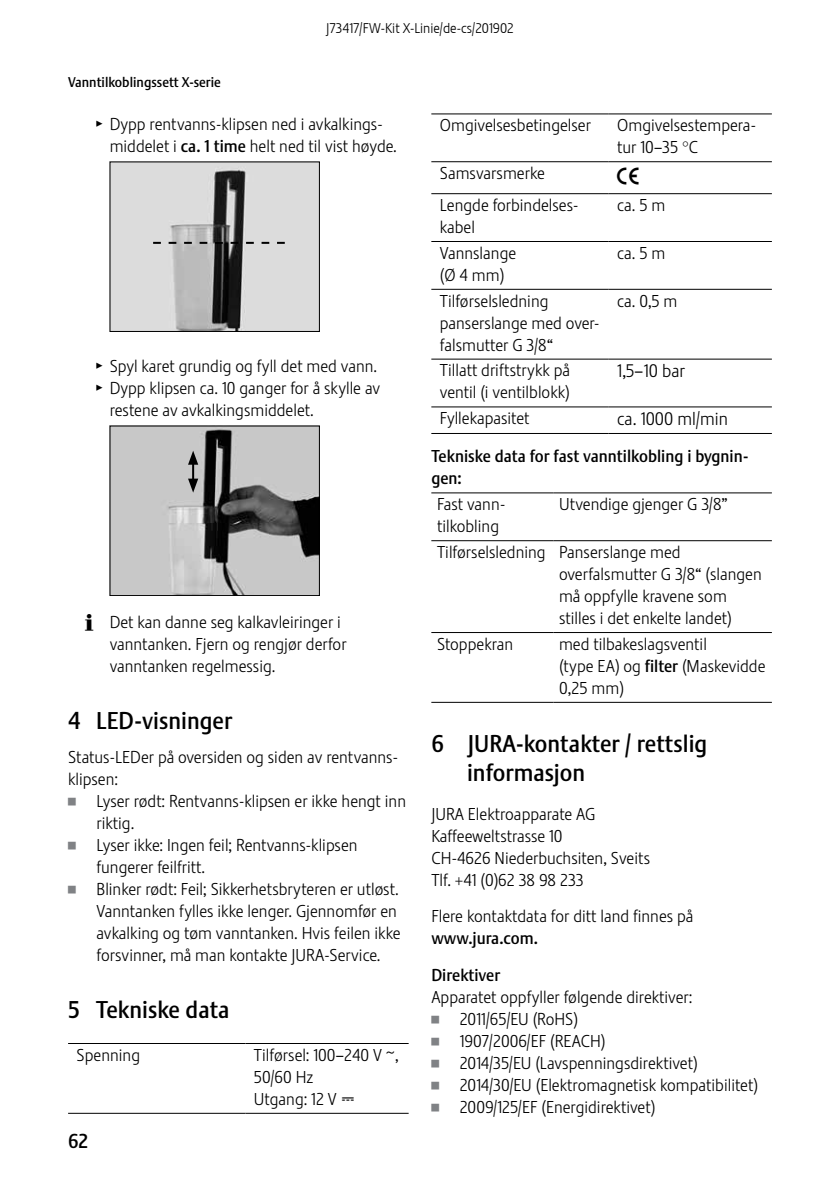
<style>
.page{position:relative;width:840px;height:1191px;background:#fff}
.page>*{position:absolute;margin:0;border:0;box-sizing:border-box;transform-origin:0 0}
.t1{font:24px/28.8px "Stalemate Pro 2 J Medium";color:#000}
.t2{font:20px "Stalemate Pro 2 J Medium";color:#000}
.t3{font:18px "Stalemate Pro 2 J Light";color:#000}
.t4{font:17px/22px "Stalemate Pro 2 J Light";color:#000}
.t5{font:17px/22px "Stalemate Pro 2 J Medium";color:#000}
.t6{font:17px "Jura Pict 2006";color:#000}
.t7{font:14px "Stalemate LF Light";color:#000}
.t8{font:14px "Stalemate Pro 2 J Medium";color:#000}
.s1{font-family:"Jura Pict 2006"}
.s2{font-family:"Stalemate Pro 2 J Medium"}
.s3{font-family:"Jura Pict 2006";font-size:28px;color:#808285}
</style>
<div class="page">
<hr style="left:68px;top:1043px;width:177px;height:1px;background:#000">
<hr style="left:245px;top:1043px;width:163px;height:1px;background:#000">
<hr style="left:68px;top:1112px;width:177px;height:1px;background:#000">
<hr style="left:245px;top:1112px;width:163px;height:1px;background:#000">
<img style="left:112px;top:164px;width:205px;height:166px">
<svg style="left:153px;top:242px;width:131px;height:2px"></svg>
<img style="left:112px;top:428px;width:205px;height:166px">
<div style="left:110px;top:426px;width:209px;height:170px;border:1px solid #000"></div>
<hr style="left:192px;top:461px;width:2px;height:21px;background:#000">
<svg style="left:188px;top:451px;width:10px;height:14px"></svg>
<svg style="left:188px;top:478px;width:10px;height:14px"></svg>
<hr style="left:431px;top:113px;width:177px;height:1px;background:#000">
<hr style="left:608px;top:113px;width:163px;height:1px;background:#000">
<hr style="left:431px;top:161px;width:177px;height:1px;background:#000">
<hr style="left:608px;top:161px;width:163px;height:1px;background:#000">
<hr style="left:431px;top:193px;width:177px;height:1px;background:#000">
<hr style="left:608px;top:193px;width:163px;height:1px;background:#000">
<hr style="left:431px;top:241px;width:177px;height:1px;background:#000">
<hr style="left:608px;top:241px;width:163px;height:1px;background:#000">
<hr style="left:431px;top:289px;width:177px;height:1px;background:#000">
<hr style="left:608px;top:289px;width:163px;height:1px;background:#000">
<hr style="left:431px;top:358px;width:177px;height:1px;background:#000">
<hr style="left:431px;top:406px;width:177px;height:1px;background:#000">
<hr style="left:431px;top:433px;width:177px;height:1px;background:#000">
<hr style="left:608px;top:358px;width:163px;height:1px;background:#000">
<hr style="left:608px;top:406px;width:163px;height:1px;background:#000">
<hr style="left:608px;top:433px;width:163px;height:1px;background:#000">
<hr style="left:431px;top:492px;width:122px;height:1px;background:#000">
<hr style="left:553px;top:492px;width:218px;height:1px;background:#000">
<hr style="left:431px;top:540px;width:122px;height:1px;background:#000">
<hr style="left:553px;top:540px;width:218px;height:1px;background:#000">
<hr style="left:431px;top:632px;width:122px;height:1px;background:#000">
<hr style="left:553px;top:632px;width:218px;height:1px;background:#000">
<hr style="left:431px;top:702px;width:122px;height:1px;background:#000">
<hr style="left:553px;top:702px;width:218px;height:1px;background:#000">
<p class="t7" style="left:326px;top:20px;width:189px">J73417/FW-Kit X-Linie/de-cs/201902</p>
<p class="t8" style="left:68px;top:73px;width:154px">Vanntilkoblingssett X-serie</p>
<p class="t4" style="left:110px;top:113px;width:288px;text-indent:-13px"><span class="s1">T</span> Dypp rentvanns-klipsen ned i avkalkings&shy;middelet i <span class="s2">ca. 1 time</span> helt ned til vist høyde.</p>
<p class="t4" style="left:96px;top:355px;width:282px"><span class="s1">T</span> Spyl karet grundig og fyll det med vann.</p>
<p class="t4" style="left:96px;top:377px;width:285px"><span class="s1">T</span> Dypp klipsen ca. 10 ganger for å skylle av</p>
<p class="t4" style="left:110px;top:399px;width:205px">restene av avkalkingsmiddelet.</p>
<p class="t4" style="left:110px;top:611px;width:238px;text-indent:-24px"><span class="s1">E</span> Det kan danne seg kalkavleiringer i vanntanken. Fjern og rengjør derfor vanntanken regelmessig.</p>
<h1 class="t1" style="left:68px;top:707px;width:166px">4 LED-visninger</h1>
<p class="t4" style="left:68px;top:746px;width:331px">Status-LEDer på oversiden og siden av rentvanns-</p>
<p class="t4" style="left:68px;top:768px;width:51px">klipsen:</p>
<p class="t4" style="left:68px;top:790px;width:339px"><span class="s3">U</span> Lyser rødt: Rentvanns-klipsen er ikke hengt inn</p>
<p class="t4" style="left:96px;top:812px;width:39px">riktig.</p>
<p class="t4" style="left:68px;top:834px;width:291px"><span class="s3">U</span> Lyser ikke: Ingen feil; Rentvanns-klipsen</p>
<p class="t4" style="left:96px;top:856px;width:110px">fungerer feilfritt.</p>
<p class="t4" style="left:68px;top:878px;width:332px"><span class="s3">U</span> Blinker rødt: Feil; Sikkerhetsbryteren er utløst.</p>
<p class="t4" style="left:96px;top:900px;width:302px">Vanntanken fylles ikke lenger. Gjennomfør en</p>
<p class="t4" style="left:96px;top:922px;width:305px">avkalking og tøm vanntanken. Hvis feilen ikke</p>
<p class="t4" style="left:96px;top:944px;width:285px">forsvinner, må man kontakte JURA-Service.</p>
<h1 class="t1" style="left:68px;top:995px;width:163px">5 Tekniske data</h1>
<p class="t4" style="left:77px;top:1044px;width:65px">Spenning</p>
<p class="t4" style="left:254px;top:1044px;width:146px">Tilførsel: 100–240 V ~,<br>50/60 Hz<br>Utgang: 12 V ⎓</p>
<p class="t2" style="left:68px;top:1129px;width:22px">62</p>
<p class="t4" style="left:439px;top:114px;width:152px">Omgivelsesbetingelser</p>
<p class="t4" style="left:617px;top:114px;width:140px">Omgivelsestempera&shy;tur 10–35 °C</p>
<p class="t4" style="left:439px;top:162px;width:106px">Samsvarsmerke</p>
<p class="t6" style="left:617px;top:166px;width:23px">A</p>
<p class="t4" style="left:439px;top:194px;width:140px">Lengde forbindelses&shy;kabel</p>
<p class="t4" style="left:617px;top:194px;width:50px">ca. 5 m</p>
<p class="t4" style="left:439px;top:242px;width:78px">Vannslange (Ø 4 mm)</p>
<p class="t4" style="left:617px;top:242px;width:50px">ca. 5 m</p>
<p class="t4" style="left:439px;top:290px;width:161px">Tilførselsledning panserslange med over&shy;falsmutter G 3/8“</p>
<p class="t4" style="left:617px;top:290px;width:62px">ca. 0,5 m</p>
<p class="t4" style="left:439px;top:359px;width:131px">Tillatt driftstrykk på ventil (i ventilblokk)</p>
<p class="t3" style="left:617px;top:360px;width:69px">1,5–10 bar</p>
<p class="t4" style="left:439px;top:407px;width:91px">Fyllekapasitet</p>
<p class="t3" style="left:617px;top:408px;width:112px">ca. 1000 ml/min</p>
<p class="t5" style="left:431px;top:445px;width:318px">Tekniske data for fast vanntilkobling i bygnin&shy;gen:</p>
<p class="t4" style="left:437px;top:493px;width:70px">Fast vann&shy;tilkobling</p>
<p class="t4" style="left:558px;top:493px;width:170px">Utvendige gjenger G 3/8”</p>
<p class="t4" style="left:558px;top:541px;width:204px;text-indent:-122px">Tilførselsledning Panserslange med overfalsmutter G 3/8“ (slangen må oppfylle kravene som stilles i det enkelte landet)</p>
<p class="t4" style="left:437px;top:633px;width:77px">Stoppekran</p>
<p class="t4" style="left:558px;top:633px;width:208px">med tilbakeslagsventil<br>(type EA) og <span class="s2">filter</span> (Maskevidde<br>0,25 mm)</p>
<h1 class="t1" style="left:467px;top:729px;width:241px;text-indent:-36px">6 JURA-kontakter / rettslig informasjon</h1>
<p class="t4" style="left:431px;top:803px;width:220px">JURA Elektroapparate AG<br>Kaffeeweltstrasse 10<br>CH-4626 Niederbuchsiten, Sveits<br>Tlf. +41 (0)62 38 98 233</p>
<p class="t4" style="left:431px;top:905px;width:263px">Flere kontaktdata for ditt land finnes på</p>
<p class="t5" style="left:431px;top:920px;width:108px;line-height:36.4px">www.jura.com.<br>Direktiver</p>
<p class="t4" style="left:431px;top:985px;width:328px">Apparatet oppfyller følgende direktiver:<br><span class="s3">U</span> 2011/65/EU (RoHS)<br><span class="s3">U</span> 1907/2006/EF (REACH)<br><span class="s3">U</span> 2014/35/EU (Lavspenningsdirektivet)<br><span class="s3">U</span> 2014/30/EU (Elektromagnetisk kompatibilitet)<br><span class="s3">U</span> 2009/125/EF (Energidirektivet)</p>
</div>
